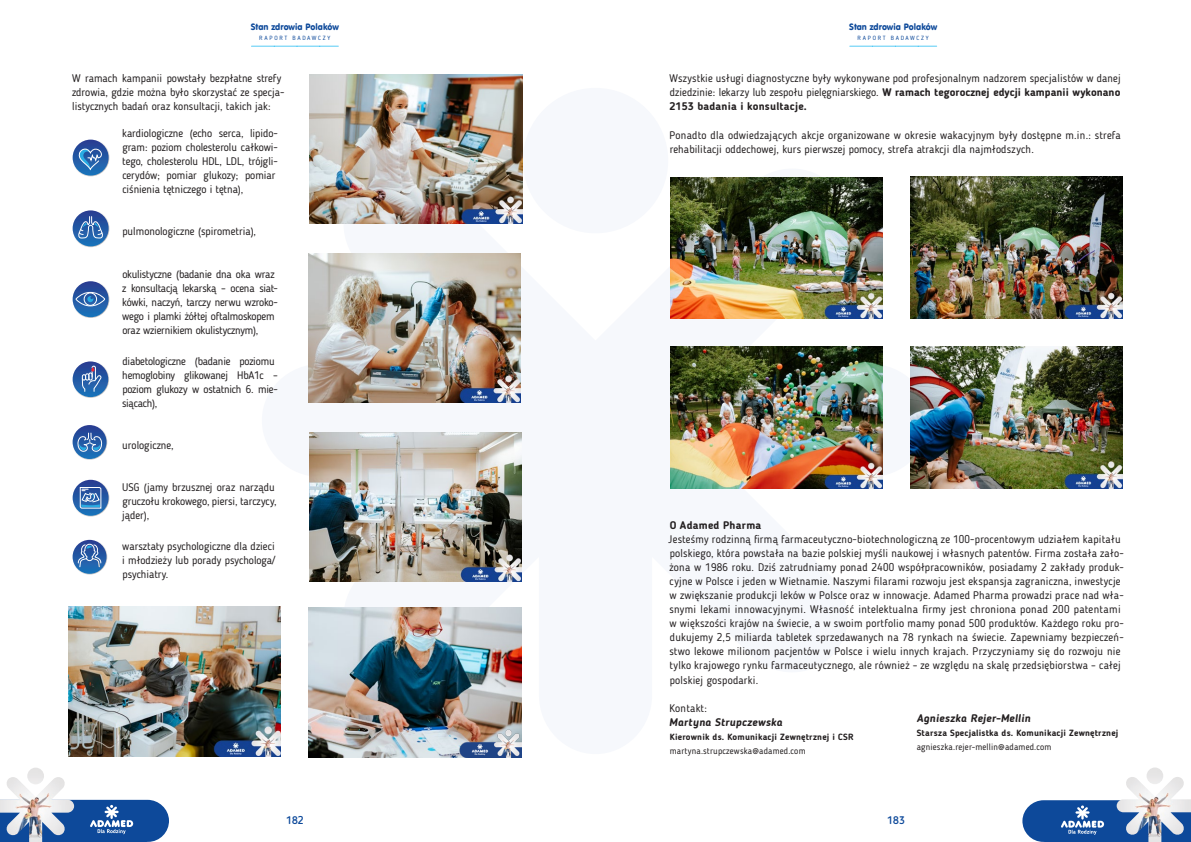
<style>
.page{position:relative;width:1191px;height:842px;background:#fff}
.page>*{position:absolute;margin:0;border:0;box-sizing:border-box;transform-origin:0 0}
.t1{font:11px/14px "Blogger Sans";letter-spacing:.01em;color:#231f20}
.t2{font:11px/14px "Blogger Sans";letter-spacing:-.02em;color:#231f20}
.t3{font:italic 700 11px "Blogger Sans";letter-spacing:.02em;color:#231f20}
.t4{font:700 11px "Blogger Sans";letter-spacing:.02em;color:#231f20}
.t5{font:500 11px "Blogger Sans";letter-spacing:.02em;color:#0d499a}
.t6{font:700 9px "Blogger Sans";letter-spacing:.02em;color:#231f20}
.t7{font:9px "Blogger Sans";letter-spacing:.02em;color:#231f20}
.t8{font:9px "VAG Rounded EU";color:#0d499a;scale:.95 1}
.t9{font:6px "Blogger Sans";letter-spacing:.28em;color:#0d499a}
.s1{font-weight:700}
</style>
<div class="page">
<img style="left:0;top:768px;width:74px;height:32px">
<svg style="left:0;top:800px;width:169px;height:42px;background:#567cb2"></svg>
<img style="left:1122px;top:767px;width:69px;height:33px">
<svg style="left:1022px;top:800px;width:169px;height:42px;background:#577db2"></svg>
<svg style="left:72px;top:139px;width:37px;height:37px"></svg>
<svg style="left:73px;top:140px;width:36px;height:36px"></svg>
<svg style="left:79px;top:148px;width:23px;height:23px"></svg>
<svg style="left:72px;top:210px;width:37px;height:37px"></svg>
<svg style="left:73px;top:210px;width:36px;height:36px"></svg>
<svg style="left:77px;top:210px;width:28px;height:29px"></svg>
<svg style="left:72px;top:280px;width:37px;height:38px"></svg>
<svg style="left:73px;top:281px;width:36px;height:36px"></svg>
<svg style="left:75px;top:292px;width:30px;height:14px"></svg>
<svg style="left:72px;top:361px;width:37px;height:37px"></svg>
<svg style="left:73px;top:361px;width:35px;height:36px"></svg>
<svg style="left:82px;top:366px;width:20px;height:26px"></svg>
<svg style="left:72px;top:424px;width:35px;height:36px"></svg>
<svg style="left:73px;top:425px;width:34px;height:34px"></svg>
<svg style="left:77px;top:432px;width:25px;height:28px"></svg>
<svg style="left:72px;top:479px;width:37px;height:38px"></svg>
<svg style="left:73px;top:480px;width:36px;height:36px"></svg>
<svg style="left:80px;top:487px;width:21px;height:22px"></svg>
<svg style="left:72px;top:539px;width:35px;height:35px"></svg>
<svg style="left:73px;top:540px;width:34px;height:34px"></svg>
<svg style="left:78px;top:544px;width:23px;height:30px"></svg>
<img style="left:309px;top:433px;width:213px;height:149px">
<img style="left:308px;top:254px;width:213px;height:148px">
<img style="left:310px;top:74px;width:212px;height:149px">
<img style="left:68px;top:607px;width:213px;height:150px">
<img style="left:308px;top:607px;width:213px;height:150px">
<img style="left:910px;top:176px;width:213px;height:143px">
<img style="left:910px;top:346px;width:213px;height:142px">
<img style="left:670px;top:346px;width:212px;height:142px">
<img style="left:670px;top:177px;width:212px;height:142px">
<img style="left:456px;top:718px;width:66px;height:39px">
<svg style="left:251px;top:46px;width:87px;height:1px"></svg>
<svg style="left:849px;top:46px;width:87px;height:1px"></svg>
<p class="t8" style="left:251px;top:22px;width:94px">Stan zdrowia Polaków</p>
<p class="t9" style="left:259px;top:35px;width:73px">RAPORT BADAWCZY</p>
<p class="t1" style="left:72px;top:71px;width:214px">W ramach kampanii powstały bezpłatne strefy zdrowia, gdzie można było skorzystać ze specja&shy;listycznych badań oraz konsultacji, takich jak:</p>
<p class="t1" style="left:122px;top:126px;width:157px">kardiologiczne (echo serca, lipido&shy;gram: poziom cholesterolu całkowi&shy;tego, cholesterolu HDL, LDL, trójgli&shy;cerydów; pomiar glukozy; pomiar ciśnienia tętniczego i tętna),</p>
<p class="t1" style="left:122px;top:225px;width:135px">pulmonologiczne (spirometria),</p>
<p class="t2" style="left:122px;top:267px;width:157px">okulistyczne (badanie dna oka wraz z konsultacją lekarską – ocena siat&shy;kówki, naczyń, tarczy nerwu wzroko&shy;wego i plamki żółtej oftalmoskopem oraz wziernikiem okulistycznym),</p>
<p class="t2" style="left:122px;top:354px;width:157px">diabetologiczne (badanie poziomu hemoglobiny glikowanej HbA1c – poziom glukozy w ostatnich 6. mie&shy;siącach),</p>
<p class="t1" style="left:122px;top:438px;width:53px">urologiczne,</p>
<p class="t1" style="left:122px;top:480px;width:156px">USG (jamy brzusznej oraz narządu gruczołu krokowego, piersi, tarczycy, jąder),</p>
<p class="t1" style="left:122px;top:539px;width:155px;text-align:justify">warsztaty psychologiczne dla dzieci i młodzieży lub porady psychologa/ psychiatry.</p>
<p class="t8" style="left:849px;top:22px;width:94px">Stan zdrowia Polaków</p>
<p class="t9" style="left:857px;top:35px;width:73px">RAPORT BADAWCZY</p>
<p class="t1" style="left:669px;top:71px;width:453px;text-align:justify">Wszystkie usługi diagnostyczne były wykonywane pod profesjonalnym nadzorem specjalistów w danej dziedzinie: lekarzy lub zespołu pielęgniarskiego. <span class="s1">W ramach tegorocznej edycji kampanii wykonano 2153 badania i konsultacje.</span></p>
<p class="t1" style="left:669px;top:128px;width:452px">Ponadto dla odwiedzających akcje organizowane w okresie wakacyjnym były dostępne m.in.: strefa rehabilitacji oddechowej, kurs pierwszej pomocy, strefa atrakcji dla najmłodszych.</p>
<p class="t4" style="left:669px;top:519px;width:93px">O Adamed Pharma</p>
<p class="t1" style="left:668px;top:533px;width:457px">Jesteśmy rodzinną firmą farmaceutyczno-biotechnologiczną ze 100-procentowym udziałem kapitału polskiego, która powstała na bazie polskiej myśli naukowej i własnych patentów. Firma została zało&shy;żona w 1986 roku. Dziś zatrudniamy ponad 2400 współpracowników, posiadamy 2 zakłady produk&shy;cyjne w Polsce i jeden w Wietnamie. Naszymi filarami rozwoju jest ekspansja zagraniczna, inwestycje w zwiększanie produkcji leków w Polsce oraz w innowacje. Adamed Pharma prowadzi prace nad wła&shy;snymi lekami innowacyjnymi. Własność intelektualna firmy jest chroniona ponad 200 patentami w większości krajów na świecie, a w swoim portfolio mamy ponad 500 produktów. Każdego roku pro&shy;dukujemy 2,5 miliarda tabletek sprzedawanych na 78 rynkach na świecie. Zapewniamy bezpieczeń&shy;stwo lekowe milionom pacjentów w Polsce i wielu innych krajach. Przyczyniamy się do rozwoju nie tylko krajowego rynku farmaceutycznego, ale również – ze względu na skalę przedsiębiorstwa – całej polskiej gospodarki.</p>
<p class="t1" style="left:669px;top:701px;width:39px">Kontakt:</p>
<p class="t3" style="left:669px;top:715px;width:115px">Martyna Strupczewska</p>
<p class="t6" style="left:670px;top:731px;width:185px">Kierownik ds. Komunikacji Zewnętrznej i CSR</p>
<p class="t7" style="left:669px;top:745px;width:137px">martyna.strupczewska@adamed.com</p>
<p class="t3" style="left:916px;top:711px;width:115px">Agnieszka Rejer-Mellin</p>
<p class="t6" style="left:916px;top:727px;width:203px">Starsza Specjalistka ds. Komunikacji Zewnętrznej</p>
<p class="t7" style="left:916px;top:741px;width:136px">agnieszka.rejer-mellin@adamed.com</p>
<p class="t5" style="left:286px;top:813px;width:19px">182</p>
<p class="t5" style="left:887px;top:813px;width:19px">183</p>
</div>
